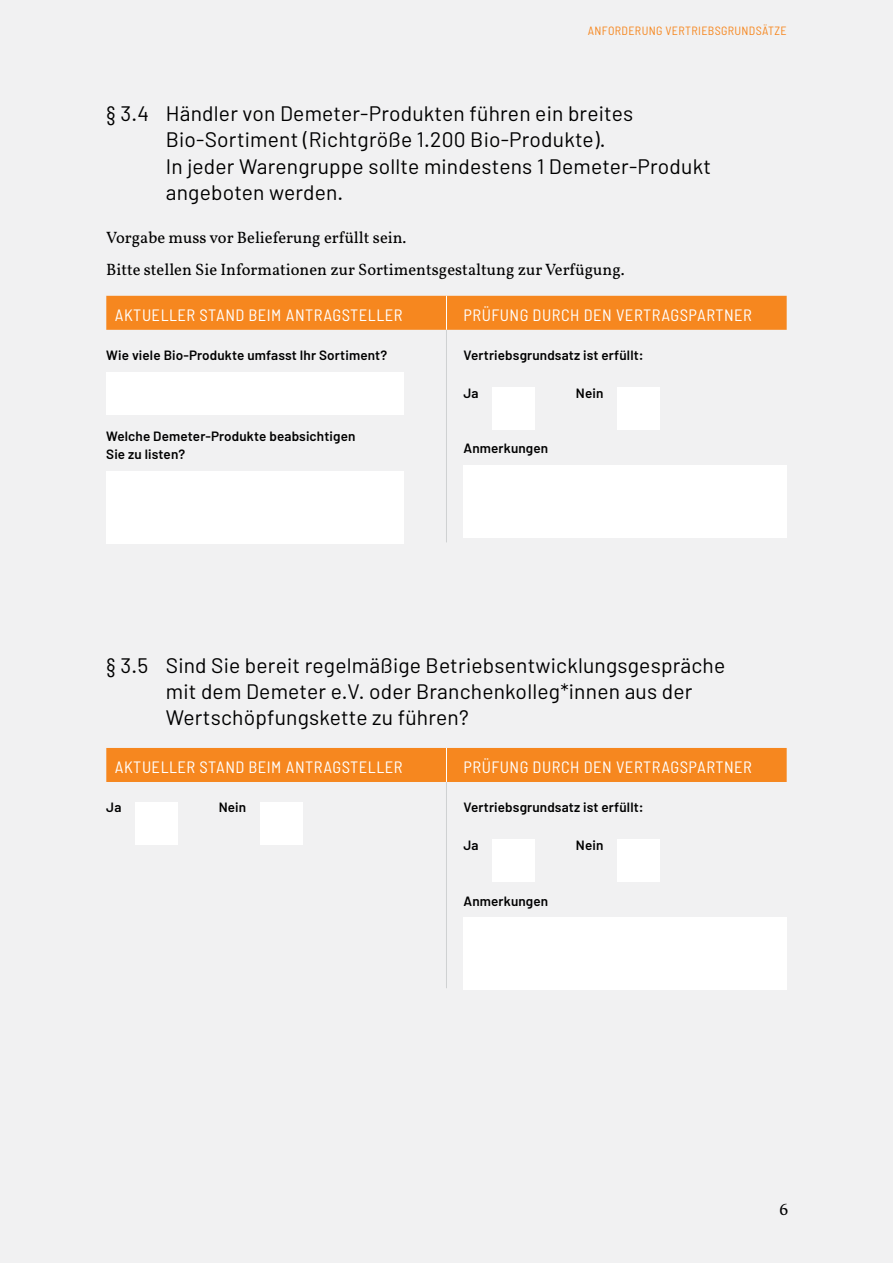
<style>
.page{position:relative;width:893px;height:1263px;background:#f1f1f2}
.page>*{position:absolute;margin:0;border:0;box-sizing:border-box;transform-origin:0 0}
.t1{font:21px/26.2px "Barlow";letter-spacing:.01em;color:#000}
.t2{font:semi-condensed 16.5px "Barlow";letter-spacing:.03em;color:#fff}
.t3{font:16.5px/31.5px "Demeter Vollkorn";color:#000}
.t4{font:600 13.5px/18px "Barlow";letter-spacing:.01em;color:#000}
.t5{font:semi-condensed 12px "Barlow";color:#f6871f}
</style>
<div class="page">
<div style="left:106px;top:296px;width:681px;height:34px;background:#f6871f"></div>
<hr style="left:446px;top:296px;width:1px;height:34px;background:#fff">
<hr style="left:446px;top:330px;width:1px;height:212px;background:#cfd1d2">
<div style="left:106px;top:372px;width:298px;height:43px;background:#fff"></div>
<div style="left:106px;top:471px;width:298px;height:73px;background:#fff"></div>
<div style="left:492px;top:387px;width:43px;height:43px;background:#fff"></div>
<div style="left:617px;top:387px;width:43px;height:43px;background:#fff"></div>
<div style="left:463px;top:465px;width:324px;height:73px;background:#fff"></div>
<div style="left:106px;top:748px;width:681px;height:34px;background:#f6871f"></div>
<hr style="left:446px;top:748px;width:1px;height:34px;background:#fff">
<hr style="left:446px;top:782px;width:1px;height:206px;background:#cfd1d2">
<div style="left:135px;top:802px;width:43px;height:42px;background:#fff"></div>
<div style="left:260px;top:802px;width:42px;height:42px;background:#fff"></div>
<div style="left:492px;top:839px;width:43px;height:43px;background:#fff"></div>
<div style="left:617px;top:839px;width:43px;height:43px;background:#fff"></div>
<div style="left:463px;top:917px;width:324px;height:73px;background:#fff"></div>
<p class="t5" style="left:588px;top:24px;width:15px">ANFORDERUNG</p>
<p class="t5" style="left:665px;top:24px;width:12px">VERTRIEBSGRUNDSÄTZE</p>
<p class="t1" style="left:166px;top:100px;width:547px;text-indent:-60px">§ 3.4 Händler von Demeter-Produkten führen ein breites Bio-Sortiment (Richtgröße 1.200 Bio-Produkte).<br>In jeder Warengruppe sollte mindestens 1 Demeter-Produkt angeboten werden.</p>
<p class="t3" style="left:106px;top:221px;width:520px">Vorgabe muss vor Belieferung erfüllt sein.<br>Bitte stellen Sie Informationen zur Sortimentsgestaltung zur Verfügung.</p>
<p class="t2" style="left:115px;top:305px;width:289px">AKTUELLER STAND BEIM ANTRAGSTELLER</p>
<p class="t2" style="left:463px;top:305px;width:290px">PRÜFUNG DURCH DEN VERTRAGSPARTNER</p>
<p class="t4" style="left:106px;top:346px;width:282px">Wie viele Bio-Produkte umfasst Ihr Sortiment?</p>
<p class="t4" style="left:463px;top:346px;width:182px">Vertriebsgrundsatz ist erfüllt:</p>
<p class="t4" style="left:463px;top:384px;width:17px">Ja</p>
<p class="t4" style="left:576px;top:384px;width:29px">Nein</p>
<p class="t4" style="left:106px;top:427px;width:251px">Welche Demeter-Produkte beabsichtigen<br>Sie zu listen?</p>
<p class="t4" style="left:463px;top:439px;width:86px">Anmerkungen</p>
<p class="t1" style="left:166px;top:652px;width:561px;text-indent:-60px">§ 3.5 Sind Sie bereit regelmäßige Betriebsentwicklungsgespräche mit dem Demeter e.V. oder Branchenkolleg*innen aus der<br>Wertschöpfungskette zu führen?</p>
<p class="t2" style="left:115px;top:757px;width:289px">AKTUELLER STAND BEIM ANTRAGSTELLER</p>
<p class="t2" style="left:463px;top:757px;width:290px">PRÜFUNG DURCH DEN VERTRAGSPARTNER</p>
<p class="t4" style="left:106px;top:798px;width:17px">Ja</p>
<p class="t4" style="left:219px;top:798px;width:29px">Nein</p>
<p class="t4" style="left:463px;top:798px;width:182px">Vertriebsgrundsatz ist erfüllt:</p>
<p class="t4" style="left:463px;top:836px;width:17px">Ja</p>
<p class="t4" style="left:576px;top:836px;width:29px">Nein</p>
<p class="t4" style="left:463px;top:891px;width:86px">Anmerkungen</p>
<p class="t3" style="left:779px;top:1192px;width:10px">6</p>
</div>
